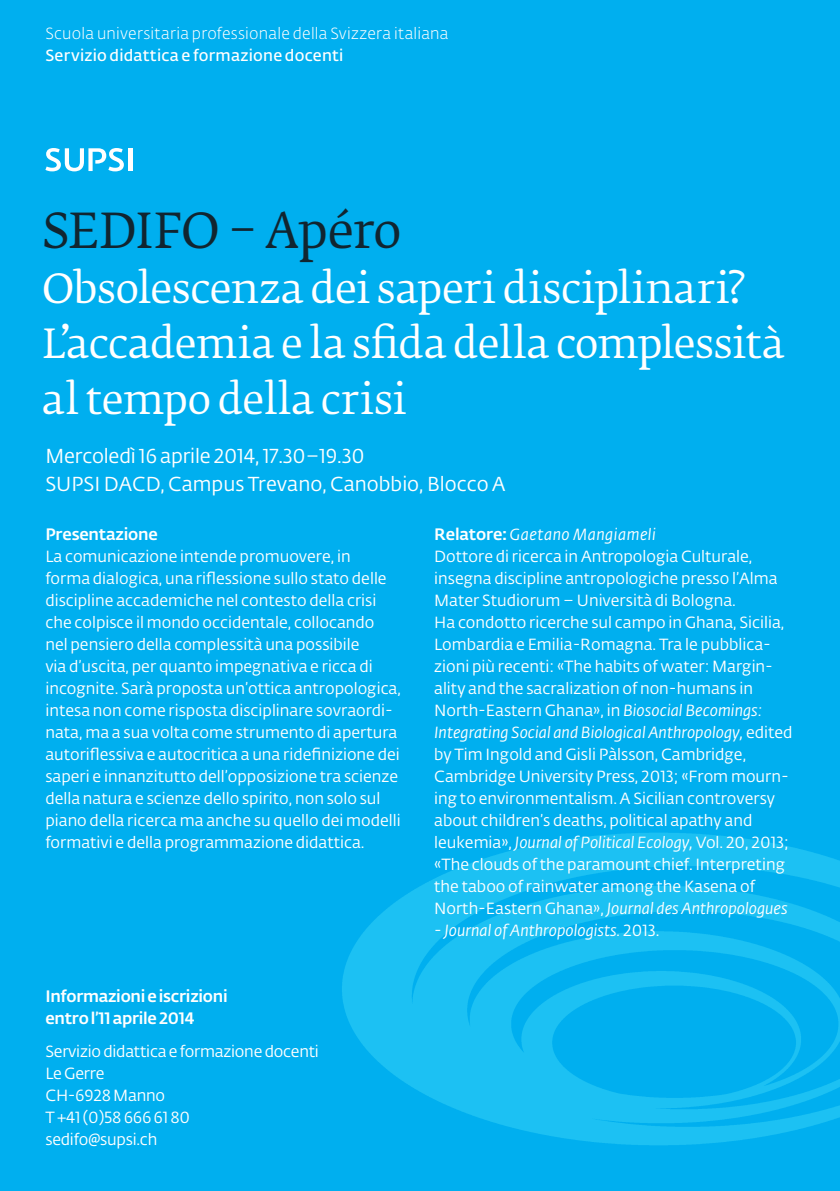
<style>
.page{position:relative;width:840px;height:1191px;background:#fff}
.page>*{position:absolute;margin:0;border:0;box-sizing:border-box;transform-origin:0 0}
.t1{font:48px "SUPSI Fedra Serif";letter-spacing:-.02em;color:#112530}
.t2{font:40px/55px "SUPSI Fedra Serif";letter-spacing:-.005em;color:#fff}
.t3{font:20px/27.6px "SUPSI Fedra Sans";color:#fff}
.t4{font:500 16.4px/22px "SUPSI Fedra Sans";letter-spacing:-.015em;color:#fff}
.t5{font:16px/22px "SUPSI Fedra Sans";color:#fff}
.t6{font:300 16px "SUPSI Fedra Sans";letter-spacing:.015em;color:#fff}
.t7{font:600 16px "SUPSI Fedra Sans";letter-spacing:.015em;color:#fff}
.t8{font:italic 16px "SUPSI Fedra Sans";color:#fff}
.s1{font-weight:500;font-size:16.4px}
.s2{font-style:italic}
.s3{font-style:normal}
</style>
<div class="page">
<div style="left:0;top:0;width:839px;height:1191px;background:#00afef"></div>
<img style="left:342px;top:833px;width:497px;height:312px">
<hr style="left:128px;top:148px;width:4px;height:23px;background:#fff">
<svg style="left:45px;top:148px;width:79px;height:23px"></svg>
<p class="t6" style="left:45px;top:23px;width:404px">Scuola universitaria professionale della Svizzera italiana</p>
<p class="t7" style="left:45px;top:44px;width:299px">Servizio didattica e formazione docenti</p>
<h1 class="t1" style="left:42px;top:204px;width:360px">SEDIFO – Apéro</h1>
<h2 class="t2" style="left:42px;top:262px;width:743px">Obsolescenza dei saperi disciplinari?<br>L’accademia e la sfida della complessità al tempo della crisi</h2>
<p class="t3" style="left:45px;top:441px;width:461px">Mercoledì 16 aprile 2014, 17.30–19.30<br>SUPSI DACD, Campus Trevano, Canobbio, Blocco A</p>
<p class="t4" style="left:45px;top:522px;width:114px">Presentazione</p>
<p class="t5" style="left:45px;top:545px;width:357px">La comunicazione intende promuovere, in<br>forma dialogica, una riflessione sullo stato delle discipline accademiche nel contesto della crisi che colpisce il mondo occidentale, collocando<br>nel pensiero della complessità una possibile<br>via d’uscita, per quanto impegnativa e ricca di incognite. Sarà proposta un’ottica antropologica, intesa non come risposta disciplinare sovraordi&shy;nata, ma a sua volta come strumento di apertura autoriflessiva e autocritica a una ridefinizione dei saperi e innanzitutto dell’opposizione tra scienze della natura e scienze dello spirito, non solo sul piano della ricerca ma anche su quello dei modelli formativi e della programmazione didattica.</p>
<p class="t4" style="left:45px;top:984px;width:184px">Informazioni e iscrizioni entro l’11 aprile 2014</p>
<p class="t5" style="left:45px;top:1040px;width:275px">Servizio didattica e formazione docenti<br>Le Gerre<br>CH-6928 Manno<br>T +41 (0)58 666 61 80<br>sedifo@supsi.ch</p>
<p class="t5" style="left:434px;top:523px;width:360px"><span class="s1">Relatore:</span> <span class="s2">Gaetano Mangiameli<br></span>Dottore di ricerca in Antropologia Culturale, insegna discipline antropologiche presso l’Alma Mater Studiorum – Università di Bologna.<br>Ha condotto ricerche sul campo in Ghana, Sicilia, Lombardia e Emilia-Romagna. Tra le pubblica&shy;zioni più recenti: «The habits of water: Margin&shy;ality and the sacralization of non-humans in North-Eastern Ghana», in <span class="s2">Biosocial Becomings:<br>Integrating Social and Biological Anthropology,</span> edited by Tim Ingold and Gisli Pàlsson, Cambridge, Cambridge University Press, 2013; «From mourn&shy;ing to environmentalism. A Sicilian controversy about children’s deaths, political apathy and leukemia», <span class="s2">Journal of Political Ecology,</span> Vol. 20, 2013; «The clouds of the paramount chief. Interpreting the taboo of rainwater among the Kasena of North-Eastern Ghana», <span class="s2">Journal des Anthropologues</span></p>
<p class="t8" style="left:434px;top:919px;width:227px">- Journal of Anthropologists. <span class="s3">2013.</span></p>
</div>
